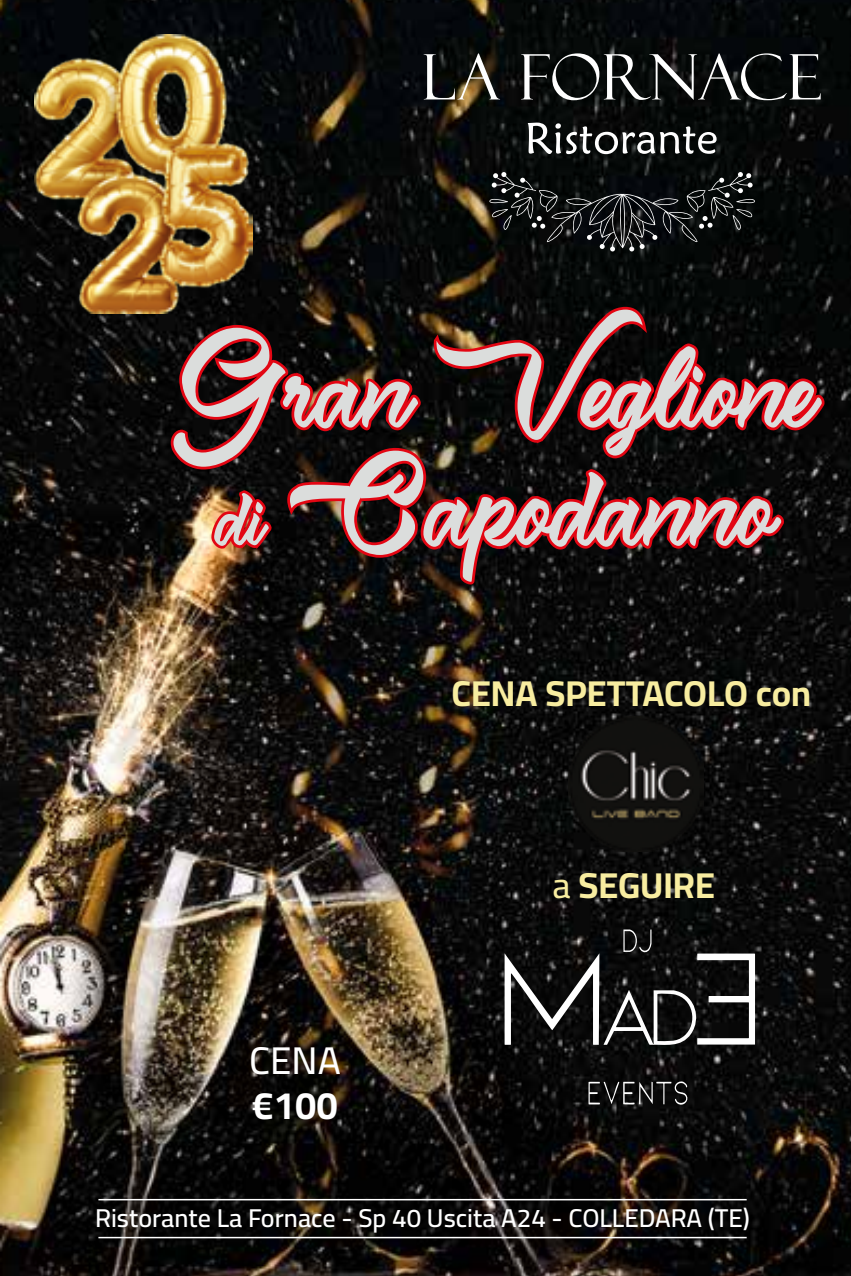
<style>
.page{position:relative;width:851px;height:1276px;background:#fff}
.page>*{position:absolute;margin:0;border:0;box-sizing:border-box;transform-origin:0 0}
.t1{font:98.7px/118.2px "Misstral";color:#dbdddc;text-align:center}
.t2{font:38.4px/45px "Cairo";color:#fff}
.t3{font:36px "Cairo";color:#f8eda0}
.t4{font:25.8px "Cairo";color:#fff}
.s1{font-size:69.6px}
</style>
<div class="page">
<img style="left:0;top:0;width:850px;height:1276px">
<svg style="left:423px;top:54px;width:77px;height:45px"></svg>
<svg style="left:521px;top:53px;width:299px;height:47px"></svg>
<svg style="left:527px;top:123px;width:189px;height:31px"></svg>
<svg style="left:489px;top:172px;width:265px;height:79px"></svg>
<svg style="left:171px;top:307px;width:653px;height:277px"></svg>
<img style="left:34px;top:34px;width:218px;height:280px">
<hr style="left:98px;top:1199px;width:648px;height:1px;background:#fff">
<hr style="left:98px;top:1236px;width:648px;height:2px;background:#fff">
<svg style="left:588px;top:1080px;width:102px;height:28px"></svg>
<svg style="left:504px;top:929px;width:251px;height:119px"></svg>
<img style="left:568px;top:716px;width:135px;height:135px">
<h1 class="t1" style="left:173px;top:332px;width:639px">Gran Veglione <span class="s1">di</span> Capodanno</h1>
<h3 class="t3" style="left:451px;top:667px;width:361px">CENA SPETTACOLO con</h3>
<h2 class="t2" style="left:249px;top:1039px;width:93px">CENA €100</h2>
<h3 class="t3" style="left:552px;top:859px;width:164px">a SEGUIRE</h3>
<p class="t4" style="left:95px;top:1198px;width:656px">Ristorante La Fornace - Sp 40 Uscita A24 - COLLEDARA (TE)</p>
</div>
